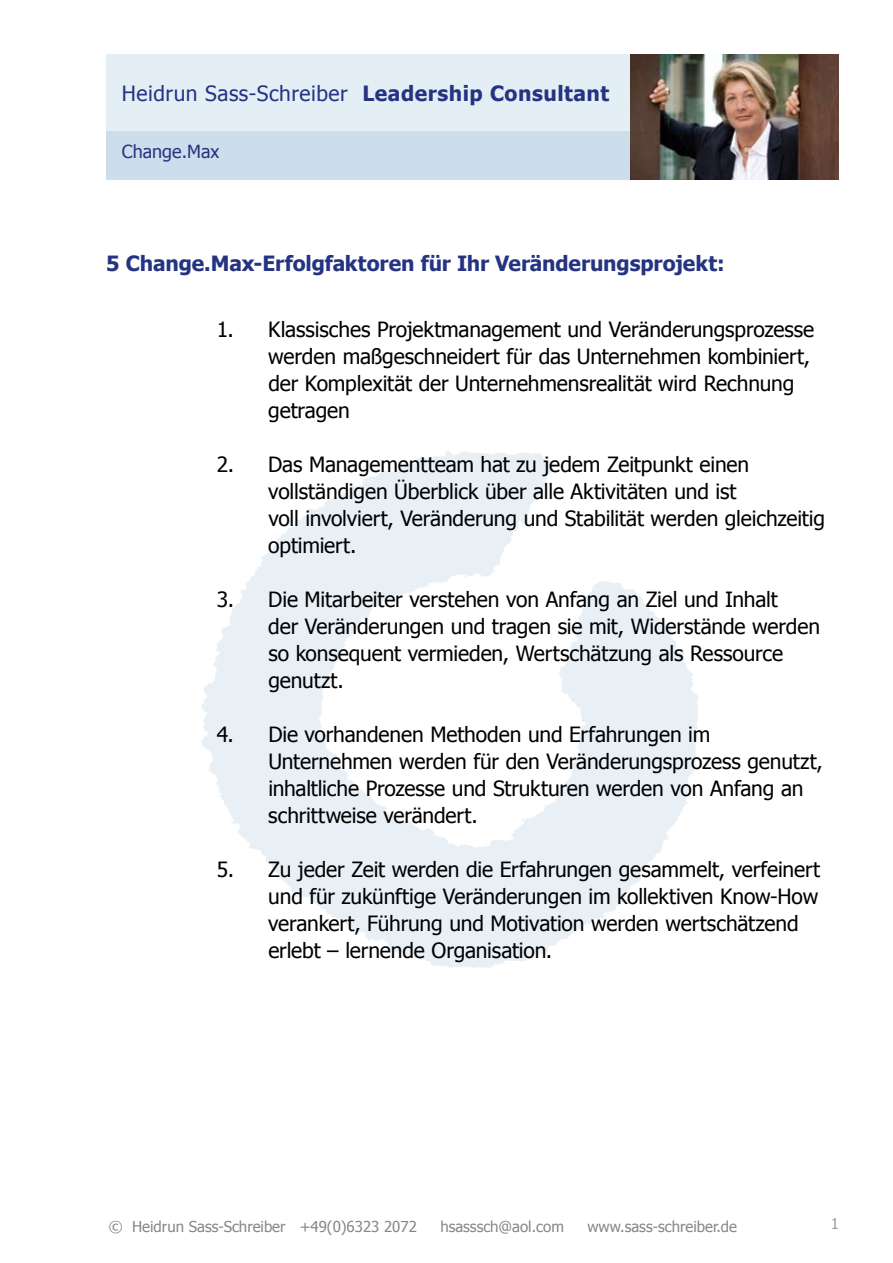
<style>
.page{position:relative;width:893px;height:1263px;background:#fff}
.page>*{position:absolute;margin:0;border:0;box-sizing:border-box;transform-origin:0 0}
.t1{font:21px/27px "Tahoma";letter-spacing:-.005em;color:#000}
.t2{font:700 21px "Tahoma";letter-spacing:-.005em;color:#253482}
.t3{font:21px "Tahoma";letter-spacing:.025em;color:#253482}
.t4{font:18px "Tahoma";color:#253482}
.t5{font:15px "Tahoma";color:#878786}
.s1{font-weight:700}
</style>
<div class="page">
<div style="left:106px;top:54px;width:700px;height:125px;background:#e4eef5"></div>
<div style="left:106px;top:131px;width:700px;height:48px;background:#ccdeeb"></div>
<img style="left:631px;top:54px;width:208px;height:125px">
<p class="t3" style="left:122px;top:80px;width:489px">Heidrun Sass-Schreiber <span class="s1">Leadership Consultant</span></p>
<p class="t4" style="left:122px;top:140px;width:99px">Change.Max</p>
<p class="t2" style="left:106px;top:250px;width:620px">5 Change.Max-Erfolgfaktoren für Ihr Veränderungsprojekt:</p>
<p class="t1" style="left:268px;top:315px;width:547px;text-indent:-51px">1 . Klassisches Projektmanagement und Veränderungsprozesse werden maßgeschneidert für das Unternehmen kombiniert, der Komplexität der Unternehmensrealität wird Rechnung getragen</p>
<p class="t1" style="left:268px;top:450px;width:558px;text-indent:-51px">2. Das Managementteam hat zu jedem Zeitpunkt einen vollständigen Überblick über alle Aktivitäten und ist<br>voll involviert, Veränderung und Stabilität werden gleichzeitig optimiert.</p>
<p class="t1" style="left:268px;top:585px;width:553px;text-indent:-51px">3. Die Mitarbeiter verstehen von Anfang an Ziel und Inhalt<br>der Veränderungen und tragen sie mit, Widerstände werden so konsequent vermieden, Wertschätzung als Ressource genutzt.</p>
<p class="t1" style="left:268px;top:720px;width:556px;text-indent:-51px">4. Die vorhandenen Methoden und Erfahrungen im Unternehmen werden für den Veränderungsprozess genutzt, inhaltliche Prozesse und Strukturen werden von Anfang an schrittweise verändert.</p>
<p class="t1" style="left:268px;top:855px;width:553px;text-indent:-51px">5. Zu jeder Zeit werden die Erfahrungen gesammelt, verfeinert und für zukünftige Veränderungen im kollektiven Know-How verankert, Führung und Motivation werden wertschätzend erlebt – lernende Organisation.</p>
<p class="t5" style="left:109px;top:1217px;width:309px">© Heidrun Sass-Schreiber +49(0)6323 2072</p>
<p class="t5" style="left:440px;top:1217px;width:125px">hsasssch@aol.com</p>
<p class="t5" style="left:587px;top:1217px;width:151px">www.sass-schreiber.de</p>
</div>
